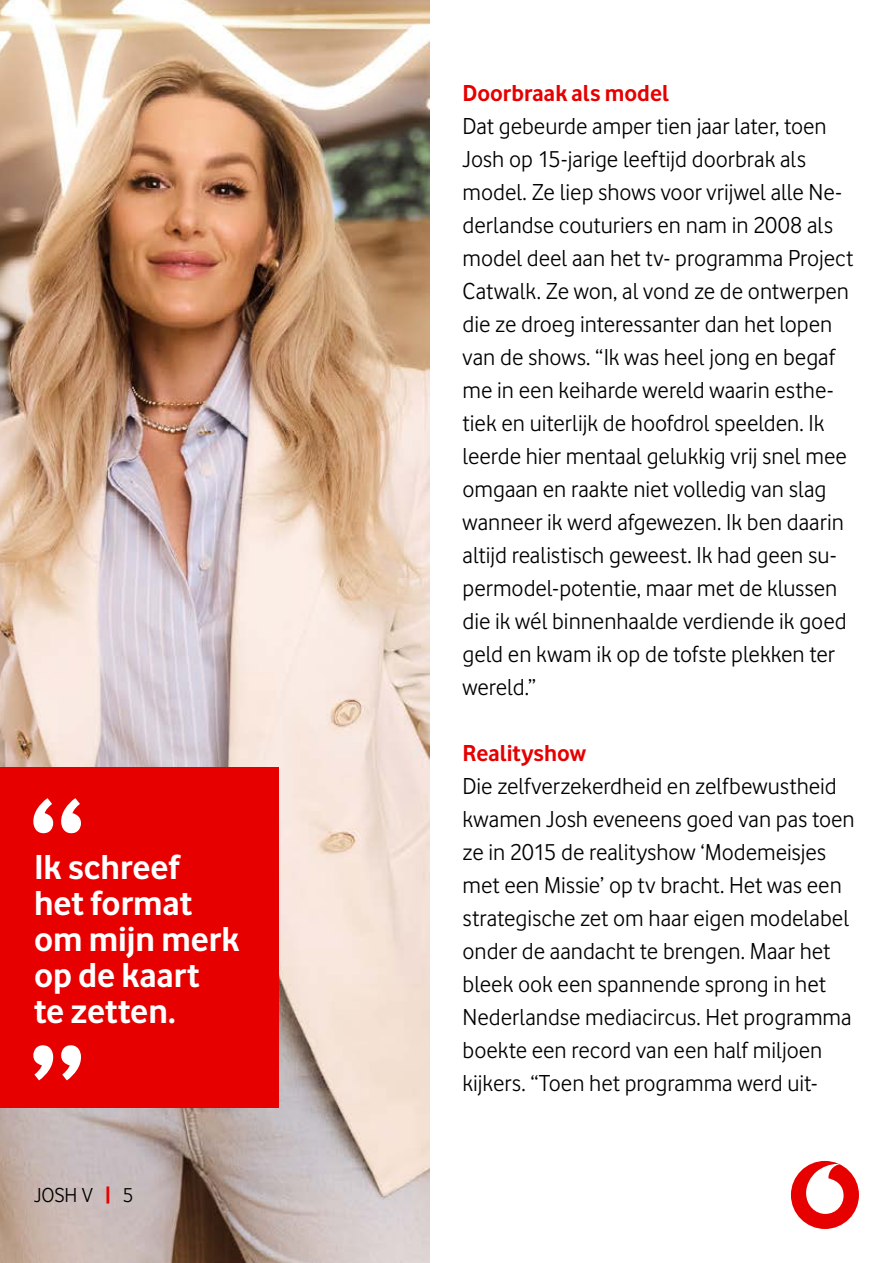
<style>
.page{position:relative;width:893px;height:1263px;background:#fff}
.page>*{position:absolute;margin:0;border:0;box-sizing:border-box;transform-origin:0 0}
.t1{font:700 36px/36px "Vodafone";color:#fff}
.t2{font:24px/33px "Vodafone";color:#000}
.t3{font:700 24px "Vodafone";color:#e60000}
.t4{font:21px "Vodafone";color:#000}
.s1{font-weight:800;color:#e60000}
</style>
<div class="page">
<img style="left:0;top:1px;width:430px;height:1262px">
<div style="left:0;top:767px;width:279px;height:340px;background:#e60000"></div>
<svg style="left:33px;top:1045px;width:48px;height:35px"></svg>
<svg style="left:33px;top:798px;width:48px;height:35px"></svg>
<div style="left:791px;top:1161px;width:68px;height:68px;background:#e60000;border-radius:50%"></div>
<svg style="left:806px;top:1164px;width:38px;height:50px"></svg>
<h1 class="t1" style="left:34px;top:848px;width:207px">Ik schreef<br>het format om mijn merk op de kaart<br>te zetten.</h1>
<p class="t4" style="left:34px;top:1182px;width:101px">JOSH V <span class="s1">|</span> 5</p>
<p class="t3" style="left:463px;top:79px;width:208px">Doorbraak als model</p>
<p class="t2" style="left:463px;top:109px;width:392px">Dat gebeurde amper tien jaar later, toen Josh op 15-jarige leeftijd doorbrak als model. Ze liep shows voor vrijwel alle Ne&shy;derlandse couturiers en nam in 2008 als model deel aan het tv- programma Project Catwalk. Ze won, al vond ze de ontwerpen die ze droeg interessanter dan het lopen van de shows. “Ik was heel jong en begaf me in een keiharde wereld waarin esthe&shy;tiek en uiterlijk de hoofdrol speelden. Ik leerde hier mentaal gelukkig vrij snel mee omgaan en raakte niet volledig van slag wanneer ik werd afgewezen. Ik ben daarin altijd realistisch geweest. Ik had geen su&shy;permodel-potentie, maar met de klussen die ik wél binnenhaalde verdiende ik goed geld en kwam ik op de tofste plekken ter wereld.”</p>
<p class="t3" style="left:463px;top:739px;width:125px">Realityshow</p>
<p class="t2" style="left:463px;top:769px;width:394px">Die zelfverzekerdheid en zelfbewustheid kwamen Josh eveneens goed van pas toen ze in 2015 de realityshow ‘Modemeisjes met een Missie’ op tv bracht. Het was een strategische zet om haar eigen modelabel onder de aandacht te brengen. Maar het bleek ook een spannende sprong in het Nederlandse mediacircus. Het programma boekte een record van een half miljoen kijkers. “Toen het programma werd uit-</p>
</div>
